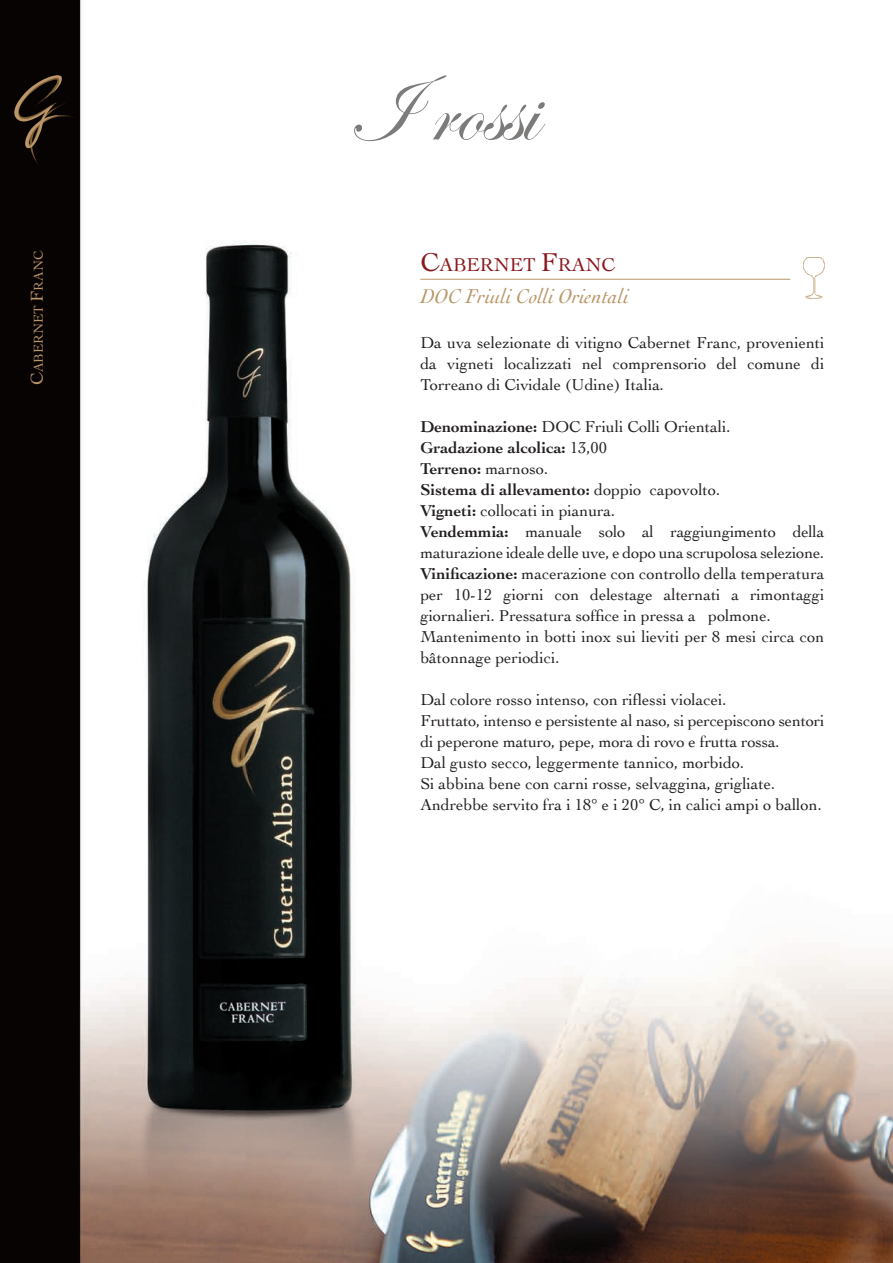
<style>
.page{position:relative;width:893px;height:1263px;background:#fff}
.page>*{position:absolute;margin:0;border:0;box-sizing:border-box;transform-origin:0 0}
.t1{font:97.5px "Edwardian Script ITC";color:#7d7a7a}
.t2{font:italic 21px "Cochin";color:#ba9668}
.t3{font:19.5px "Cochin";color:#88181b}
.t4{font:16.5px/21px "Cochin";color:#231f20}
.t5{font:700 16.5px "Cochin";color:#231f20}
.t6{font:13.5px "Cochin";letter-spacing:-.005em;color:#ba9668}
.s1{font-size:18px}
.s2{font-size:27px}
.s3{font-weight:700}
.s4{font-weight:400}
</style>
<div class="page">
<img style="left:0;top:0;width:893px;height:1263px">
<div style="left:16px;top:75px;width:58px;height:91px;background:#080303"></div>
<img style="left:15px;top:75px;width:48px;height:74px">
<hr style="left:420px;top:279px;width:370px;height:1px;background:#ba9668">
<img style="left:804px;top:257px;width:21px;height:42px">
<p class="t6" style="left:29px;top:385px;width:136px;rotate:-90deg"><span class="s1">C</span>ABERNET <span class="s1">F</span>RANC</p>
<p class="t1" style="left:347px;top:56px;width:191px">I rossi</p>
<p class="t3" style="left:420px;top:252px;width:196px"><span class="s2">C</span>ABERNET <span class="s2">F</span>RANC</p>
<p class="t2" style="left:420px;top:282px;width:210px">DOC Friuli Colli Orientali</p>
<p class="t4" style="left:420px;top:331px;width:405px;text-align:justify">Da uva selezionate di vitigno Cabernet Franc, provenienti da vigneti localizzati nel comprensorio del comune di Torreano di Cividale (Udine) Italia.</p>
<p class="t4" style="left:420px;top:415px;width:311px"><span class="s3">Denominazione:</span> DOC Friuli Colli Orientali.</p>
<p class="t5" style="left:420px;top:436px;width:188px">Gradazione alcolica: <span class="s4">13,00</span></p>
<p class="t5" style="left:420px;top:457px;width:129px">Terreno: <span class="s4">marnoso.</span></p>
<p class="t5" style="left:420px;top:478px;width:301px">Sistema di allevamento: <span class="s4">doppio capovolto.</span></p>
<p class="t4" style="left:420px;top:499px;width:196px"><span class="s3">Vigneti:</span> collocati in pianura.</p>
<p class="t4" style="left:420px;top:520px;width:405px"><span class="s3">Vendemmia:</span> manuale solo al raggiungimento della maturazione ideale delle uve, e dopo una scrupolosa selezione.</p>
<p class="t4" style="left:420px;top:562px;width:405px;text-align:justify"><span class="s3">Vinificazione:</span> macerazione con controllo della temperatura per 10-12 giorni con delestage alternati a rimontaggi giornalieri. Pressatura soffice in pressa a polmone.</p>
<p class="t4" style="left:420px;top:625px;width:405px">Mantenimento in botti inox sui lieviti per 8 mesi circa con bâtonnage periodici.</p>
<p class="t4" style="left:420px;top:688px;width:308px">Dal colore rosso intenso, con riflessi violacei.</p>
<p class="t4" style="left:420px;top:709px;width:405px">Fruttato, intenso e persistente al naso, si percepiscono sentori di peperone maturo, pepe, mora di rovo e frutta rossa.</p>
<p class="t4" style="left:420px;top:751px;width:325px">Dal gusto secco, leggermente tannico, morbido.</p>
<p class="t4" style="left:420px;top:772px;width:356px">Si abbina bene con carni rosse, selvaggina, grigliate.</p>
<p class="t4" style="left:420px;top:793px;width:403px">Andrebbe servito fra i 18° e i 20° C, in calici ampi o ballon.</p>
</div>
